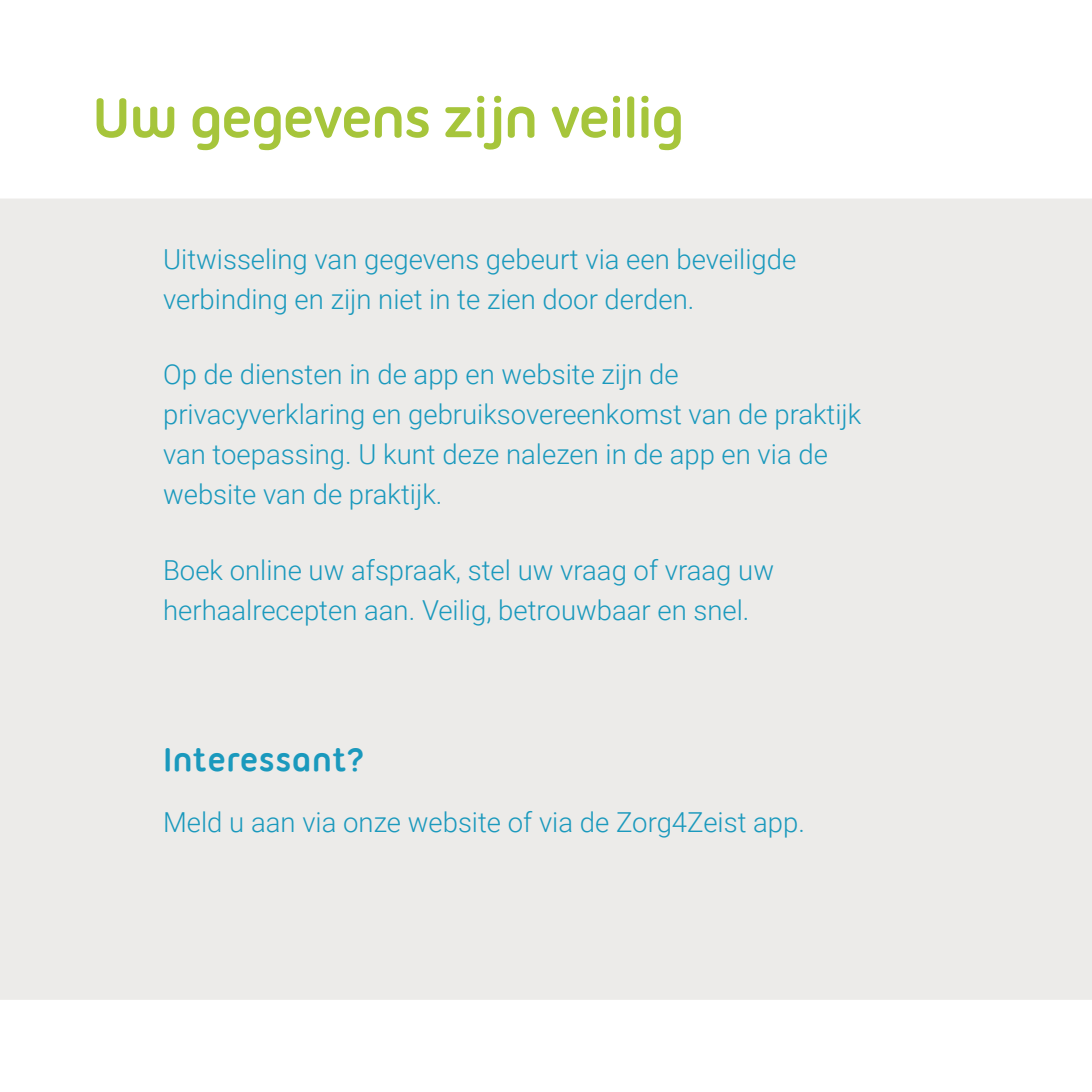
<style>
.page{position:relative;width:1092px;height:1092px;background:#fff}
.page>*{position:absolute;margin:0;border:0;box-sizing:border-box;transform-origin:0 0}
.t1{font:700 60px "Ubuntu Titling";letter-spacing:-.04em;color:#a6c53b}
.t2{font:700 35px "Ubuntu Titling";color:#1a99bd}
.t3{font:300 27.5px/40px "Roboto";color:#1a99bd}
</style>
<div class="page">
<div style="left:0;top:198px;width:1091px;height:801px;background:#ecebe9"></div>
<h1 class="t1" style="left:92px;top:83px;width:594px">Uw gegevens zijn veilig</h1>
<p class="t3" style="left:163px;top:238px;width:634px">Uitwisseling van gegevens gebeurt via een beveiligde verbinding en zijn niet in te zien door derden.</p>
<p class="t3" style="left:163px;top:353px;width:699px">Op de diensten in de app en website zijn de privacyverklaring en gebruiksovereenkomst van de praktijk van toepassing. U kunt deze nalezen in de app en via de website van de praktijk.</p>
<p class="t3" style="left:163px;top:549px;width:612px">Boek online uw afspraak, stel uw vraag of vraag uw herhaalrecepten aan. Veilig, betrouwbaar en snel.</p>
<p class="t2" style="left:163px;top:739px;width:204px">Interessant?</p>
<p class="t3" style="left:163px;top:801px;width:643px">Meld u aan via onze website of via de Zorg4Zeist app.</p>
</div>
